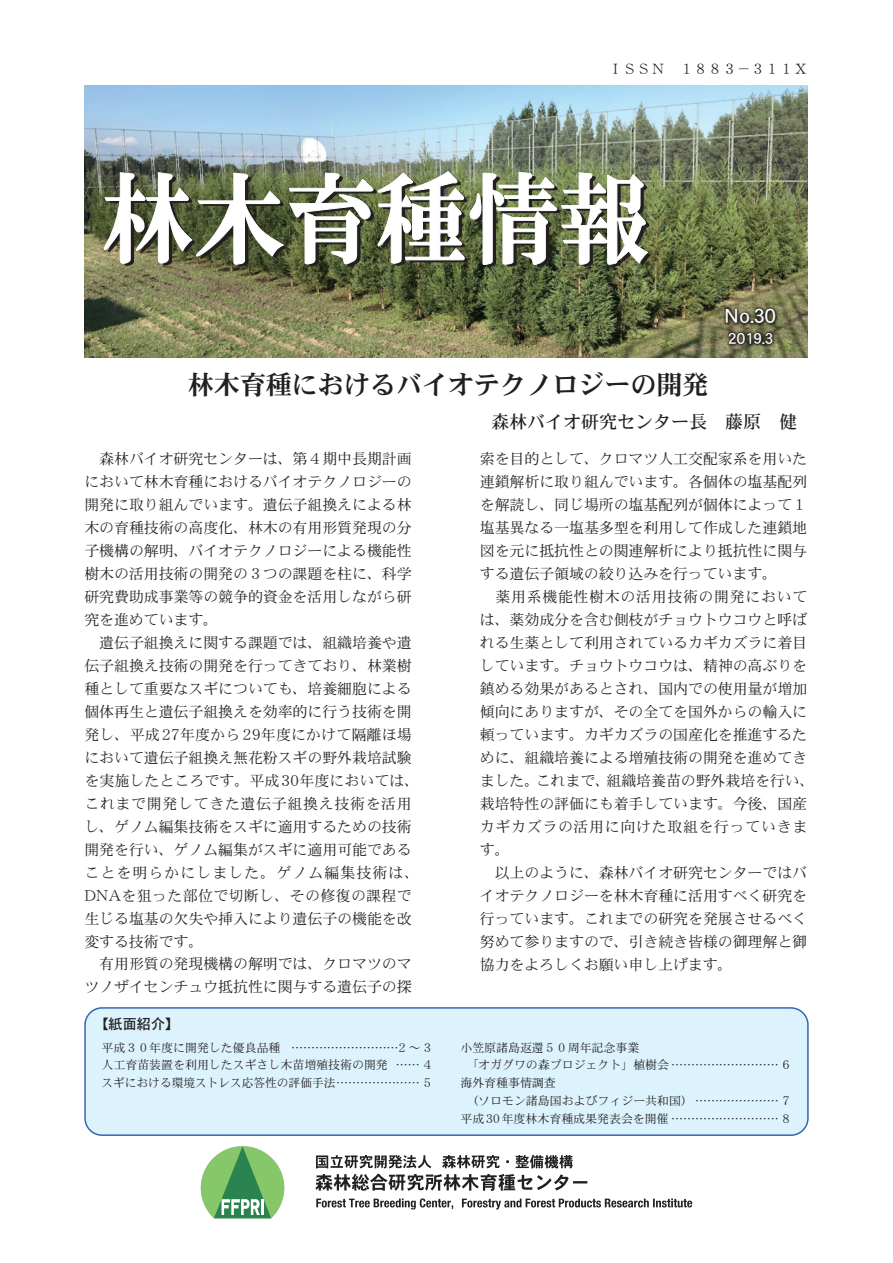
<style>
.page{position:relative;width:893px;height:1263px;background:#fff}
.page>*{position:absolute;margin:0;border:0;box-sizing:border-box;transform-origin:0 0}
.t1{font:26.55px "DFPHS Mincho CID W7";letter-spacing:-.02em;color:#231f20}
.t2{font:19.5px "DFPHS Gothic CID W5";color:#fff}
.t3{font:18px "DFPHS Mincho CID W5";color:#231f20}
.t4{font:15px/23px "DFPHS Mincho CID W3";letter-spacing:-.01em;color:#231f20}
.t5{font:15px "DFPHS Gothic CID W5";color:#fff}
.t6{font:14.25px "DFPHS Mincho CID W3";color:#231f20}
.t7{font:14.25px "DFPHS Gothic CID W5";color:#231f20}
.t8{font:12px/18px "DFPHS Mincho CID W3";letter-spacing:-.005em;color:#231f20;text-align:justify}
</style>
<div class="page">
<div style="left:85px;top:1008px;width:723px;height:127px;background:#dcf2fc;border-radius:17px"></div>
<div style="left:84px;top:1007px;width:725px;height:129px;border:2px solid #3566b1;border-radius:17px"></div>
<img style="left:84px;top:85px;width:723px;height:273px">
<img style="left:669px;top:251px;width:139px;height:107px">
<svg style="left:103px;top:170px;width:548px;height:97px"></svg>
<svg style="left:201px;top:1146px;width:83px;height:72px"></svg>
<hr style="left:261px;top:1199px;width:3px;height:16px;background:#fff">
<svg style="left:315px;top:1155px;width:272px;height:36px"></svg>
<svg style="left:316px;top:1198px;width:376px;height:11px"></svg>
<p class="t6" style="left:608px;top:61px;width:201px">ＩＳＳＮ　１８８３－３１１Ｘ</p>
<h1 class="t1" style="left:187px;top:370px;width:523px">林木育種におけるバイオテクノロジーの開発</h1>
<h2 class="t2" style="left:726px;top:306px;width:52px">No.30</h2>
<p class="t5" style="left:728px;top:330px;width:46px">2019.3</p>
<p class="t3" style="left:491px;top:412px;width:307px">森林バイオ研究センター長　藤原　健</p>
<p class="t4" style="left:84px;top:447px;width:337px">　森林バイオ研究センターは、第４期中長期計画において林木育種におけるバイオテクノロジーの開発に取り組んでいます。遺伝子組換えによる林木の育種技術の高度化、林木の有用形質発現の分子機構の解明、バイオテクノロジーによる機能性樹木の活用技術の開発の３つの課題を柱に、科学研究費助成事業等の競争的資金を活用しながら研究を進めています。<br>　遺伝子組換えに関する課題では、組織培養や遺伝子組換え技術の開発を行ってきており、林業樹種として重要なスギについても、培養細胞による個体再生と遺伝子組換えを効率的に行う技術を開発し、平成27年度から29年度にかけて隔離ほ場において遺伝子組換え無花粉スギの野外栽培試験を実施したところです。平成30年度においては、これまで開発してきた遺伝子組換え技術を活用し、ゲノム編集技術をスギに適用するための技術開発を行い、ゲノム編集がスギに適用可能であることを明らかにしました。ゲノム編集技術は、<br>DNAを狙った部位で切断し、その修復の課程で生じる塩基の欠失や挿入により遺伝子の機能を改変する技術です。<br>　有用形質の発現機構の解明では、クロマツのマツノザイセンチュウ抵抗性に関与する遺伝子の探</p>
<p class="t4" style="left:480px;top:447px;width:336px">索を目的として、クロマツ人工交配家系を用いた連鎖解析に取り組んでいます。各個体の塩基配列を解読し、同じ場所の塩基配列が個体によって１塩基異なる一塩基多型を利用して作成した連鎖地図を元に抵抗性との関連解析により抵抗性に関与する遺伝子領域の絞り込みを行っています。<br>　薬用系機能性樹木の活用技術の開発においては、薬効成分を含む側枝がチョウトウコウと呼ばれる生薬として利用されているカギカズラに着目しています。チョウトウコウは、精神の高ぶりを鎮める効果があるとされ、国内での使用量が増加傾向にありますが、その全てを国外からの輸入に頼っています。カギカズラの国産化を推進するために、組織培養による増殖技術の開発を進めてきました。これまで、組織培養苗の野外栽培を行い、栽培特性の評価にも着手しています。今後、国産カギカズラの活用に向けた取組を行っていきます。<br>　以上のように、森林バイオ研究センターではバイオテクノロジーを林木育種に活用すべく研究を行っています。これまでの研究を発展させるべく努めて参りますので、引き続き皆様の御理解と御協力をよろしくお願い申し上げます。</p>
<p class="t7" style="left:94px;top:1016px;width:87px">【紙面紹介】</p>
<p class="t8" style="left:102px;top:1038px;width:331px">平成３０年度に開発した優良品種 ………………………2 ～ 3人工育苗装置を利用したスギさし木苗増殖技術の開発 …… 4スギにおける環境ストレス応答性の評価手法 ………………… 5</p>
<p class="t8" style="left:460px;top:1038px;width:331px;text-align:left">小笠原諸島返還５０周年記念事業<br>　「オガグワの森プロジェクト」植樹会 ……………………… 6海外育種事情調査<br>　（ソロモン諸島国およびフィジー共和国） ………………… 7平成30年度林木育種成果発表会を開催 ……………………… 8</p>
</div>
